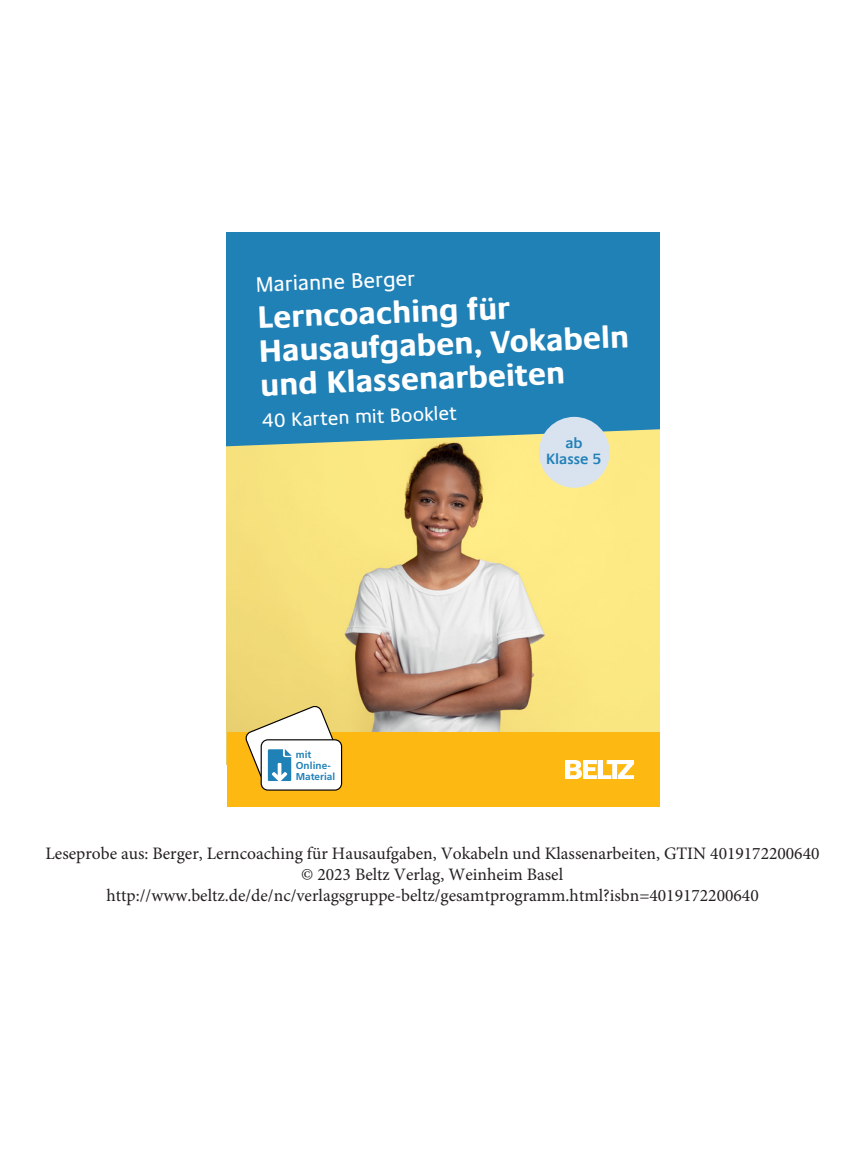
<style>
.page{position:relative;width:865px;height:1149px;background:#fff}
.page>*{position:absolute;margin:0;border:0;box-sizing:border-box;transform-origin:0 0}
.t1{font:700 31.25px/33.8px "Praxis Com";color:#fff}
.t2{font:21.25px "Praxis Com";color:#fff}
.t3{font:19.25px "Praxis Com";color:#fff}
.t4{font:17.5px/21.2px "Minion Pro";color:#231f20;text-align:center}
.t5{font:600 15px/16.2px "Praxis Com";color:#2081b7;text-align:center}
.t6{font:700 10px/11.2px "Frutiger LT Pro";letter-spacing:.005em;color:#2081b7}
</style>
<div class="page">
<img style="left:227px;top:448px;width:432px;height:284px">
<div style="left:227px;top:232px;width:432px;height:216px;background:#2081b7"></div>
<div style="left:227px;top:732px;width:432px;height:74px;background:#fdb812"></div>
<img style="left:565px;top:760px;width:68px;height:18px">
<div style="left:539px;top:417px;width:70px;height:70px;background:#d9e2ef;border-radius:50%"></div>
<div style="left:261px;top:739px;width:80px;height:50px;background:#fff;border-radius:7px"></div>
<div style="left:260px;top:739px;width:82px;height:51px;border:1px solid #000;border-radius:7px"></div>
<svg style="left:245px;top:705px;width:91px;height:75px"></svg>
<p class="t2" style="left:255px;top:272px;width:161px;rotate:-2deg">Marianne Berger</p>
<h1 class="t1" style="left:257px;top:300px;width:372px;rotate:-2deg">Lerncoaching für<br>Hausaufgaben, Vokabeln und Klassenarbeiten</h1>
<p class="t3" style="left:261px;top:409px;width:196px;rotate:-2deg">40 Karten mit Booklet</p>
<p class="t5" style="left:546px;top:434px;width:57px">ab<br>Klasse 5</p>
<p class="t6" style="left:296px;top:748px;width:41px">mit<br>Online-<br>Material</p>
<p class="t4" style="left:45px;top:843px;width:775px">Leseprobe aus: Berger, Lerncoaching für Hausaufgaben, Vokabeln und Klassenarbeiten, GTIN 4019172200640 © 2023 Beltz Verlag, Weinheim Basel http://www.beltz.de/de/nc/verlagsgruppe-beltz/gesamtprogramm.html?isbn=4019172200640</p>
</div>
